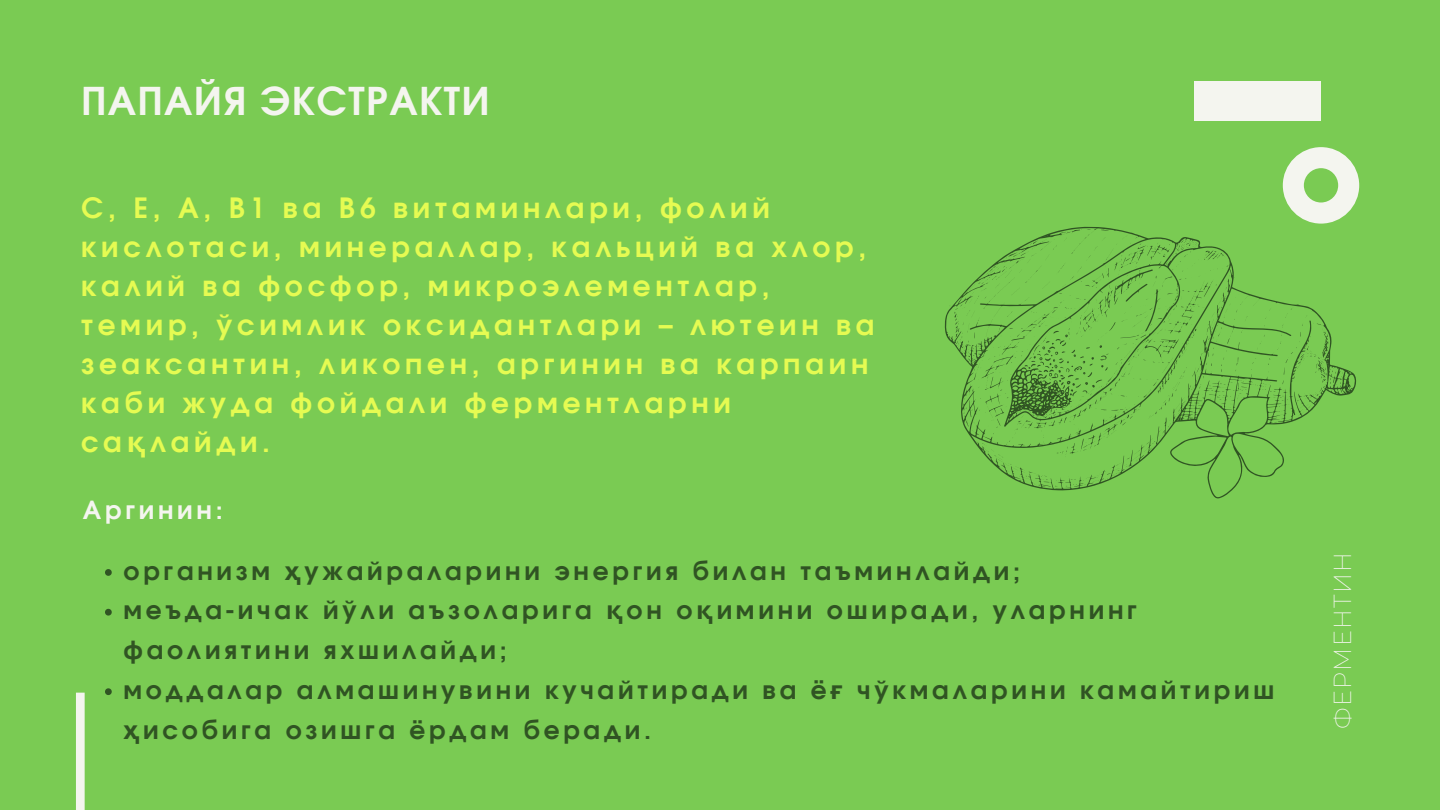
<style>
.page{position:relative;width:1440px;height:810px;background:#7acb53}
.page>*{position:absolute;margin:0;border:0;box-sizing:border-box;transform-origin:0 0}
.t1{font:700 38.4px "Evolventa";letter-spacing:.035em;color:#f4f5ef}
.t2{font:700 28px/39px "Evolventa";letter-spacing:.17em;color:#e5fb52}
.t3{font:700 25px/39.8px "Evolventa";letter-spacing:.15em;color:#305423}
.t4{font:700 25px "Evolventa";letter-spacing:.15em;color:#f4f5ef}
.t5{font:200 24px "Montserrat";letter-spacing:.06em;color:#f4f5ef}
.s1{font-family:"Noto Sans"}
</style>
<div class="page">
<svg style="left:1283px;top:147px;width:76px;height:77px"></svg>
<div style="left:1194px;top:81px;width:127px;height:40px;background:#f4f5ef"></div>
<svg style="left:76px;top:693px;width:9px;height:117px"></svg>
<svg style="left:945px;top:227px;width:412px;height:272px"></svg>
<svg style="left:105px;top:569px;width:7px;height:7px"></svg>
<svg style="left:105px;top:609px;width:7px;height:7px"></svg>
<svg style="left:105px;top:688px;width:7px;height:7px"></svg>
<h1 class="t1" style="left:81px;top:85px;width:410px">ПАПАЙЯ ЭКСТРАКТИ</h1>
<p class="t2" style="left:81px;top:190px;width:795px">C, E, A, B1 ва B6 витаминлари, фолий кислотаси, минераллар, кальций ва хлор, калий ва фосфор, микроэлементлар, темир, ўсимлик оксидантлари – лютеин ва зеаксантин, ликопен, аргинин ва карпаин каби жуда фойдали ферментларни са<span class="s1">қ</span>лайди.</p>
<p class="t4" style="left:83px;top:499px;width:141px">Аргинин:</p>
<p class="t3" style="left:123px;top:552px;width:1152px">организм <span class="s1">ҳ</span>ужайраларини энергия билан таъминлайди;<br>меъда-ичак йўли аъзоларига <span class="s1">қ</span>он о<span class="s1">қ</span>имини оширади, уларнинг фаолиятини яхшилайди;<br>моддалар алмашинувини кучайтиради ва ё<span class="s1">ғ</span> чўкмаларини камайтириш <span class="s1">ҳ</span>исобига озишга ёрдам беради.</p>
<p class="t5" style="left:1328px;top:729px;width:179px;rotate:-90deg">ФЕРМЕНТИН</p>
</div>
